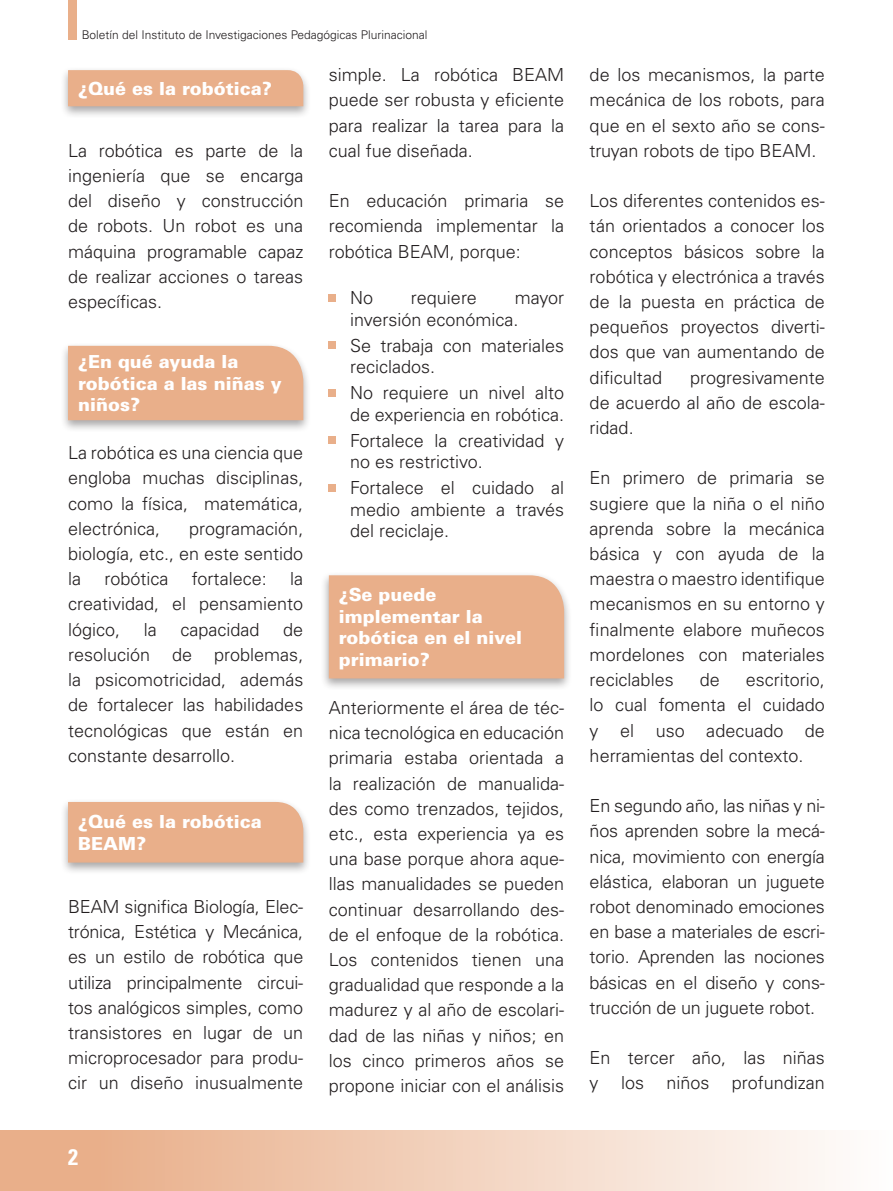
<style>
.page{position:relative;width:893px;height:1191px;background:#fff}
.page>*{position:absolute;margin:0;border:0;box-sizing:border-box;transform-origin:0 0}
.t1{font:700 condensed 22.5px "Univers LT Std";color:#fff}
.t2{font:300 18px/25.2px "Univers LT Std";color:#231f20;text-align:justify}
.t3{font:900 18px/21.6px "Univers LT Std";color:#fff}
.t4{font:300 12px "Univers LT Std";color:#231f20}
</style>
<div class="page">
<div style="left:0;top:1130px;width:892px;height:61px;background:linear-gradient(to right,#e7a77f,#fefdfc)"></div>
<div style="left:68px;top:0;width:9px;height:40px;background:#e9af8a"></div>
<div style="left:329px;top:294px;width:7px;height:7px;background:#e9af8a"></div>
<div style="left:329px;top:342px;width:7px;height:7px;background:#e9af8a"></div>
<div style="left:329px;top:389px;width:7px;height:7px;background:#e9af8a"></div>
<div style="left:329px;top:437px;width:7px;height:7px;background:#e9af8a"></div>
<div style="left:329px;top:484px;width:7px;height:7px;background:#e9af8a"></div>
<div style="left:320px;top:571px;width:252px;height:119px;background:#231f20;opacity:.4"></div>
<div style="left:328px;top:574px;width:237px;height:105px;background:#e9af8a"></div>
<div style="left:60px;top:66px;width:251px;height:53px;background:#231f20;opacity:.4"></div>
<svg style="left:67px;top:69px;width:237px;height:38px;background:#e8b18f"></svg>
<div style="left:60px;top:342px;width:251px;height:90px;background:#231f20;opacity:.4"></div>
<div style="left:67px;top:345px;width:237px;height:76px;background:#e9af8a"></div>
<div style="left:60px;top:798px;width:251px;height:77px;background:#231f20;opacity:.4"></div>
<div style="left:67px;top:801px;width:237px;height:62px;background:#e9af8a"></div>
<p class="t4" style="left:82px;top:28px;width:347px">Boletín del Instituto de Investigaciones Pedagógicas Plurinacional</p>
<p class="t3" style="left:78px;top:77px;width:195px">¿Qué es la robótica?</p>
<p class="t2" style="left:68px;top:138px;width:237px">La robótica es parte de la ingeniería que se encarga del diseño y construcción de robots. Un robot es una máquina programable capaz de realizar acciones o tareas específicas.</p>
<p class="t3" style="left:78px;top:350px;width:205px">¿En qué ayuda la robótica a las niñas y niños?</p>
<p class="t2" style="left:68px;top:440px;width:237px">La robótica es una ciencia que engloba muchas disciplinas, como la física, matemática, electrónica,</p>
<p class="t2" style="left:68px;top:516px;width:237px;text-indent:121px">programación, biología, etc., en este sentido la</p>
<p class="t2" style="left:104px;top:566px;width:66px">robótica</p>
<p class="t2" style="left:192px;top:566px;width:77px">fortalece:</p>
<p class="t2" style="left:68px;top:566px;width:237px;text-indent:222px">la creatividad, el pensamiento lógico,</p>
<p class="t2" style="left:68px;top:616px;width:237px;text-indent:215px">de resolución de problemas, la psicomotricidad, además de fortalecer las habilidades tecnológicas que están en constante desarrollo.</p>
<p class="t2" style="left:144px;top:616px;width:14px">la</p>
<p class="t2" style="left:181px;top:616px;width:81px">capacidad</p>
<p class="t3" style="left:78px;top:810px;width:185px">¿Qué es la robótica<br>BEAM?</p>
<p class="t2" style="left:68px;top:894px;width:237px">BEAM significa Biología, Elec&shy;trónica, Estética y Mecánica, es un estilo de robótica que utiliza principalmente circui&shy;tos analógicos simples, como transistores en lugar de un microprocesador para produ&shy;cir un diseño inusualmente</p>
<p class="t1" style="left:68px;top:1143px;width:11px">2</p>
<p class="t2" style="left:329px;top:62px;width:237px">simple. La robótica BEAM puede ser robusta y eficiente para realizar la tarea para la cual fue diseñada.</p>
<p class="t2" style="left:329px;top:188px;width:237px">En educación primaria se recomienda implementar la robótica BEAM, porque:</p>
<p class="t2" style="left:350px;top:285px;width:25px">No</p>
<p class="t2" style="left:411px;top:285px;width:68px">requiere</p>
<p class="t2" style="left:350px;top:287px;width:216px;line-height:21.6px;text-indent:165px">mayor inversión económica.</p>
<p class="t2" style="left:350px;top:335px;width:216px;line-height:21.6px">Se trabaja con materiales reciclados.</p>
<p class="t2" style="left:350px;top:382px;width:216px;line-height:21.6px">No requiere un nivel alto de experiencia en robótica.</p>
<p class="t2" style="left:350px;top:429px;width:216px;line-height:21.6px">Fortalece la creatividad y no es restrictivo.</p>
<p class="t2" style="left:350px;top:477px;width:216px;line-height:21.6px">Fortalece el cuidado al medio ambiente a través del reciclaje.</p>
<p class="t3" style="left:339px;top:583px;width:185px">¿Se puede implementar la robótica en el nivel primario?</p>
<p class="t2" style="left:329px;top:695px;width:237px">Anteriormente el área de téc&shy;nica tecnológica en educación primaria estaba orientada a la realización de manualida&shy;des como trenzados, tejidos, etc., esta experiencia ya es una base porque ahora aque&shy;llas manualidades se pueden continuar desarrollando des&shy;de el enfoque de la robótica.<br>Los contenidos tienen una gradualidad que responde a la madurez y al año de escolari&shy;dad de las niñas y niños; en los cinco primeros años se propone iniciar con el análisis</p>
<p class="t2" style="left:590px;top:62px;width:237px">de los mecanismos, la parte mecánica de los robots, para que en el sexto año se cons&shy;truyan robots de tipo BEAM.</p>
<p class="t2" style="left:590px;top:188px;width:237px">Los diferentes contenidos es&shy;tán orientados a conocer los conceptos básicos sobre la robótica y electrónica a través de la puesta en práctica de pequeños proyectos diverti&shy;dos que van aumentando de dificultad</p>
<p class="t2" style="left:590px;top:365px;width:237px;text-indent:101px">progresivamente de acuerdo al año de escola&shy;ridad.</p>
<p class="t2" style="left:590px;top:465px;width:237px">En primero de primaria se sugiere que la niña o el niño aprenda sobre la mecánica básica y con ayuda de la maestra o maestro identifique mecanismos en su entorno y finalmente elabore muñecos mordelones con materiales reciclables</p>
<p class="t2" style="left:590px;top:667px;width:237px;text-indent:156px">escritorio, lo cual fomenta el cuidado y el uso adecuado de herramientas del contexto.</p>
<p class="t2" style="left:590px;top:793px;width:237px">En segundo año, las niñas y ni&shy;ños aprenden sobre la mecá&shy;nica, movimiento con energía elástica, elaboran un juguete robot denominado emociones en base a materiales de escri&shy;torio. Aprenden las nociones básicas en el diseño y cons&shy;trucción de un juguete robot.</p>
<p class="t2" style="left:590px;top:1045px;width:237px">En tercer año, las niñas y los niños profundizan</p>
<p class="t2" style="left:700px;top:667px;width:22px">de</p>
</div>
